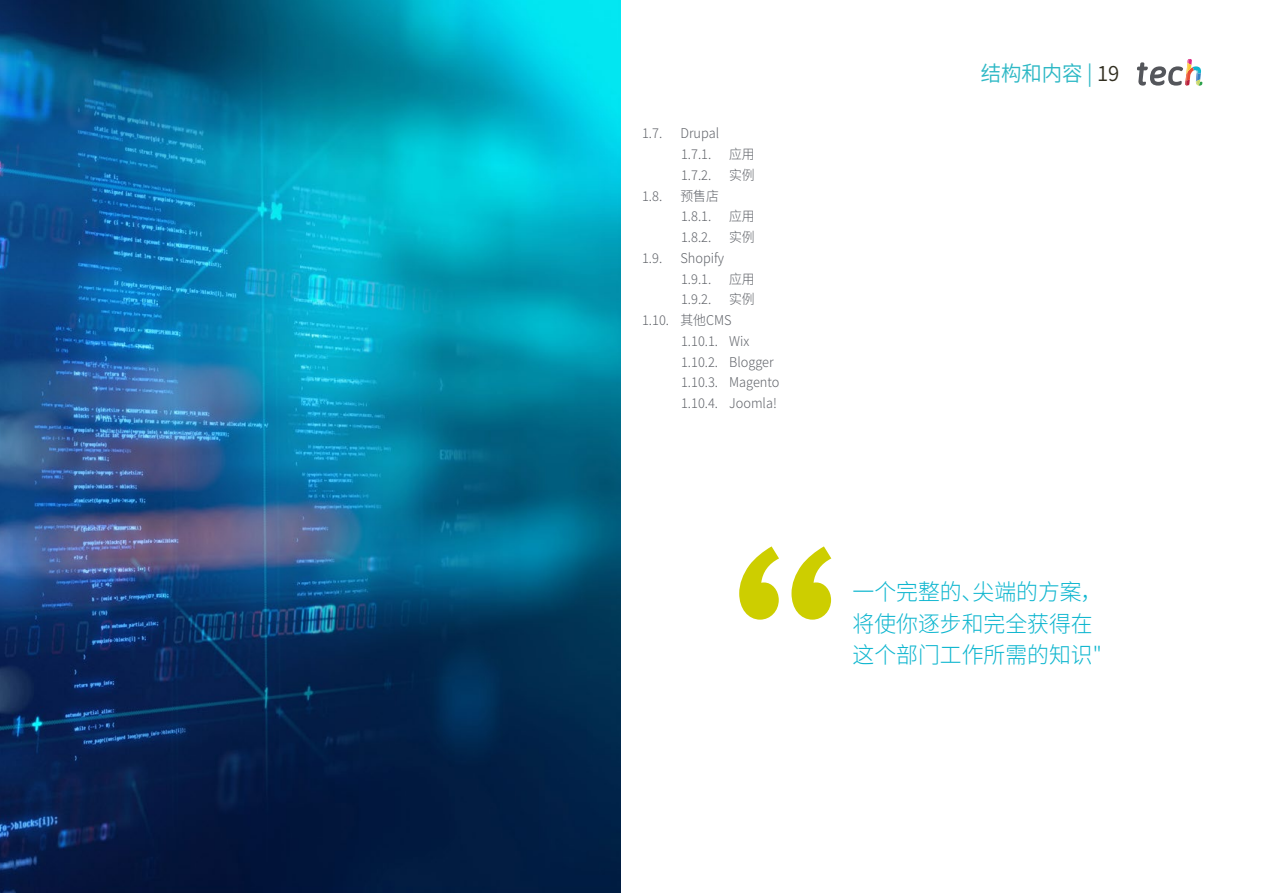
<style>
.page{position:relative;width:1263px;height:893px;background:#fff}
.page>*{position:absolute;margin:0;border:0;box-sizing:border-box;transform-origin:0 0}
.t1{font:300 22.5px/31.5px "Source Han Sans CN";color:#0fb6cf}
.t2{font:21px "Source Han Sans CN";color:#2db8c5}
.t3{font:300 13.5px/20.7px "Source Han Sans CN";color:#61646a;scale:.95 1}
.s1{color:#312e20}
</style>
<div class="page">
<svg style="left:1137px;top:59px;width:65px;height:27px"></svg>
<img style="left:0;top:0;width:621px;height:893px">
<svg style="left:739px;top:546px;width:92px;height:74px"></svg>
<p class="t3" style="left:642px;top:123px;width:23px">1.7.</p>
<p class="t3" style="left:680px;top:123px;width:42px">Drupal<br>1.7.1.</p>
<p class="t3" style="left:729px;top:144px;width:29px">应用</p>
<p class="t3" style="left:681px;top:165px;width:33px">1.7.2.</p>
<p class="t3" style="left:729px;top:165px;width:29px">实例</p>
<p class="t3" style="left:642px;top:186px;width:23px">1.8.</p>
<p class="t3" style="left:680px;top:186px;width:42px">预售店<br>1.8.1.</p>
<p class="t3" style="left:729px;top:206px;width:29px">应用</p>
<p class="t3" style="left:681px;top:227px;width:33px">1.8.2.</p>
<p class="t3" style="left:729px;top:227px;width:29px">实例</p>
<p class="t3" style="left:642px;top:248px;width:23px">1.9.</p>
<p class="t3" style="left:680px;top:248px;width:48px">Shopify<br>1.9.1.</p>
<p class="t3" style="left:729px;top:269px;width:29px">应用</p>
<p class="t3" style="left:642px;top:289px;width:120px;text-indent:87px">实例<br>1.10. 其他CMS</p>
<p class="t3" style="left:681px;top:331px;width:105px">1.10.1. Wix<br>1.10.2. Blogger<br>1.10.3. Magento<br>1.10.4. Joomla!</p>
<p class="t3" style="left:681px;top:289px;width:33px">1.9.2.</p>
<h2 class="t2" style="left:981px;top:61px;width:140px">结构和内容 | <span class="s1">19</span></h2>
<h1 class="t1" style="left:853px;top:577px;width:251px">一个完整的、尖端的方案，将使你逐步和完全获得在这个部门工作所需的知识"</h1>
</div>
